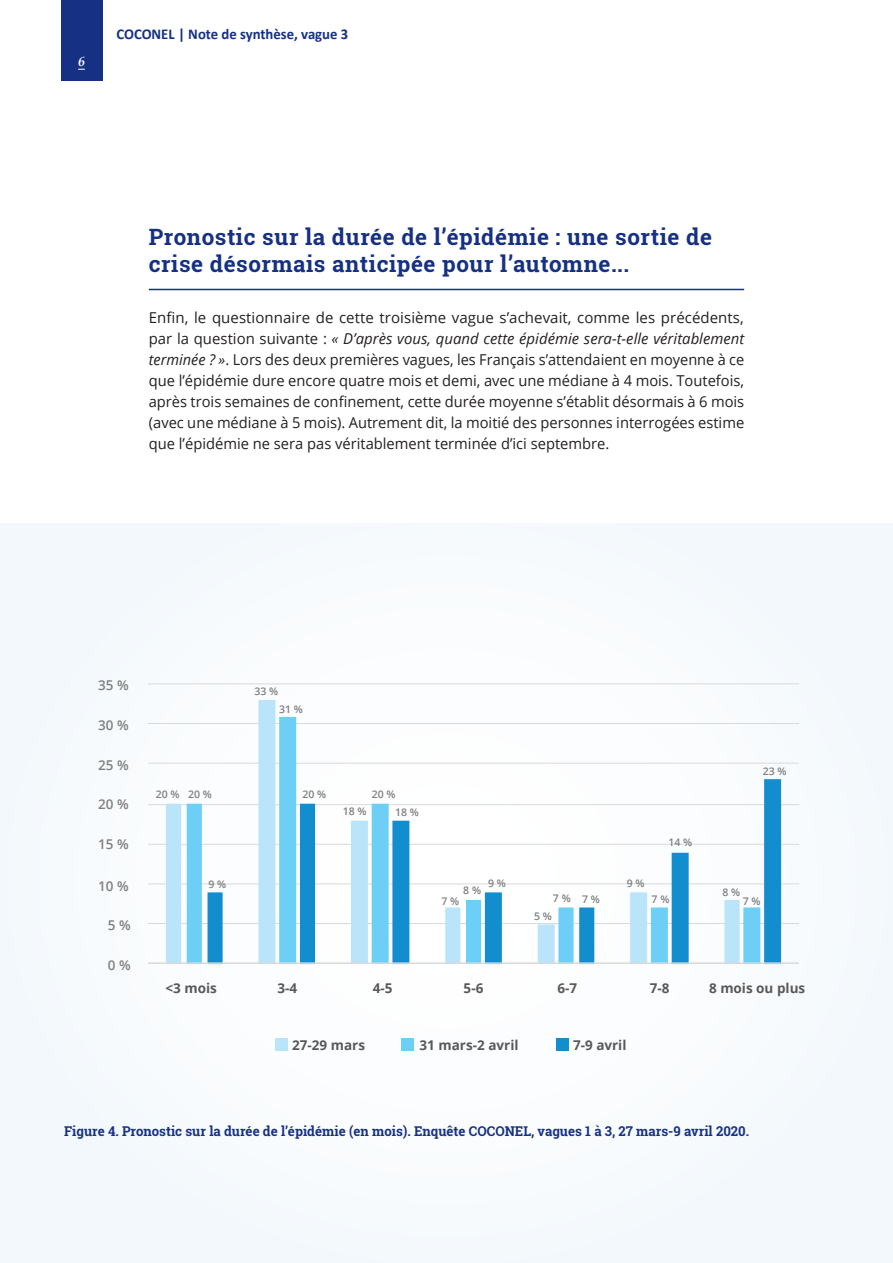
<style>
.page{position:relative;width:893px;height:1263px;background:#fff}
.page>*{position:absolute;margin:0;border:0;box-sizing:border-box;transform-origin:0 0}
.Titre{font:700 22.5px/27px "Roboto Slab";letter-spacing:.025em;color:#163183}
.t1{font:15px/21px "Open Sans";color:#231f20;text-align:justify}
.t2{font:700 15px "Calibri";color:#163183}
.t3{font:700 13.5px "Roboto Slab";color:#163183}
.t4{font:700 13.5px "Open Sans";color:#595959}
.t5{font:600 13.5px "Open Sans";color:#7f7f7f}
.t6{font:italic 700 13.5px "Palatino Linotype";color:#fff}
.t7{font:600 10.5px "Open Sans";color:#7f7f7f}
.s1{font-style:italic}
</style>
<div class="page">
<div style="left:61px;top:0;width:41px;height:81px;background:#163183"></div>
<hr style="left:149px;top:289px;width:595px;height:1px;background:#163183">
<div style="left:0;top:523px;width:893px;height:740px;background:#f6fafd"></div>
<hr style="left:148px;top:923px;width:651px;height:1px;background:#d9d9d9">
<hr style="left:148px;top:884px;width:651px;height:1px;background:#d9d9d9">
<hr style="left:148px;top:844px;width:651px;height:1px;background:#d9d9d9">
<hr style="left:148px;top:804px;width:651px;height:1px;background:#d9d9d9">
<hr style="left:148px;top:763px;width:651px;height:1px;background:#d9d9d9">
<hr style="left:148px;top:723px;width:651px;height:1px;background:#d9d9d9">
<hr style="left:148px;top:684px;width:651px;height:1px;background:#d9d9d9">
<svg style="left:166px;top:700px;width:110px;height:262px"></svg>
<svg style="left:187px;top:717px;width:573px;height:245px"></svg>
<svg style="left:208px;top:779px;width:573px;height:183px"></svg>
<hr style="left:148px;top:962px;width:651px;height:2px;background:#d9d9d9">
<div style="left:275px;top:1038px;width:12px;height:13px;background:#bae4fa"></div>
<div style="left:401px;top:1038px;width:13px;height:13px;background:#6dcff6"></div>
<div style="left:556px;top:1038px;width:13px;height:13px;background:#128ece"></div>
<p class="t6" style="left:78px;top:52px;width:8px">6</p>
<p class="t2" style="left:116px;top:24px;width:233px">COCONEL | Note de synthèse, vague 3</p>
<p class="Titre" style="left:149px;top:223px;width:565px">Pronostic sur la durée de l’épidémie : une sortie de crise désormais anticipée pour l’automne...</p>
<p class="t1" style="left:149px;top:306px;width:597px">Enfin, le questionnaire de cette troisième vague s’achevait, comme les précédents, par la question suivante : <span class="s1">« D’après vous, quand cette épidémie sera-t-elle véritablement terminée ? »</span>. Lors des deux premières vagues, les Français s’attendaient en moyenne à ce que l’épidémie dure encore quatre mois et demi, avec une médiane à 4 mois. Toutefois, après trois semaines de confinement, cette durée moyenne s’établit désormais à 6 mois (avec une médiane à 5 mois). Autrement dit, la moitié des personnes interrogées estime que l’épidémie ne sera pas véritablement terminée d’ici septembre.</p>
<p class="t5" style="left:98px;top:676px;width:32px">35 %</p>
<p class="t5" style="left:98px;top:716px;width:32px">30 %</p>
<p class="t5" style="left:98px;top:755px;width:32px">25 %</p>
<p class="t5" style="left:98px;top:795px;width:32px">20 %</p>
<p class="t5" style="left:98px;top:835px;width:32px">15 %</p>
<p class="t5" style="left:98px;top:876px;width:32px">10 %</p>
<p class="t5" style="left:108px;top:916px;width:24px">5 %</p>
<p class="t5" style="left:108px;top:955px;width:24px">0 %</p>
<p class="t7" style="left:255px;top:684px;width:25px">33 %</p>
<p class="t7" style="left:156px;top:787px;width:25px">20 %</p>
<p class="t7" style="left:188px;top:787px;width:25px">20 %</p>
<p class="t7" style="left:209px;top:877px;width:19px">9 %</p>
<p class="t7" style="left:279px;top:702px;width:25px">31 %</p>
<p class="t7" style="left:302px;top:787px;width:25px">20 %</p>
<p class="t7" style="left:372px;top:787px;width:25px">20 %</p>
<p class="t7" style="left:343px;top:804px;width:25px">18 %</p>
<p class="t7" style="left:395px;top:805px;width:25px">18 %</p>
<p class="t7" style="left:488px;top:876px;width:19px">9 %</p>
<p class="t7" style="left:463px;top:883px;width:19px">8 %</p>
<p class="t7" style="left:442px;top:894px;width:19px">7 %</p>
<p class="t7" style="left:669px;top:835px;width:25px">14 %</p>
<p class="t7" style="left:763px;top:763px;width:25px">23 %</p>
<p class="t7" style="left:627px;top:876px;width:19px">9 %</p>
<p class="t7" style="left:722px;top:884px;width:19px">8 %</p>
<p class="t7" style="left:553px;top:891px;width:19px">7 %</p>
<p class="t7" style="left:652px;top:892px;width:19px">7 %</p>
<p class="t7" style="left:743px;top:894px;width:19px">7 %</p>
<p class="t7" style="left:582px;top:892px;width:19px">7 %</p>
<p class="t7" style="left:534px;top:908px;width:19px">5 %</p>
<p class="t4" style="left:166px;top:978px;width:53px">&lt;3 mois</p>
<p class="t4" style="left:277px;top:978px;width:21px">3-4</p>
<p class="t4" style="left:373px;top:978px;width:21px">4-5</p>
<p class="t4" style="left:464px;top:978px;width:21px">5-6</p>
<p class="t4" style="left:557px;top:978px;width:21px">6-7</p>
<p class="t4" style="left:650px;top:978px;width:21px">7-8</p>
<p class="t4" style="left:709px;top:978px;width:98px">8 mois ou plus</p>
<p class="t4" style="left:292px;top:1035px;width:74px">27-29 mars</p>
<p class="t4" style="left:420px;top:1035px;width:100px">31 mars-2 avril</p>
<p class="t4" style="left:573px;top:1035px;width:55px">7-9 avril</p>
<p class="t3" style="left:64px;top:1122px;width:687px">Figure 4. Pronostic sur la durée de l’épidémie (en mois). Enquête COCONEL, vagues 1 à 3, 27 mars-9 avril 2020.</p>
</div>
